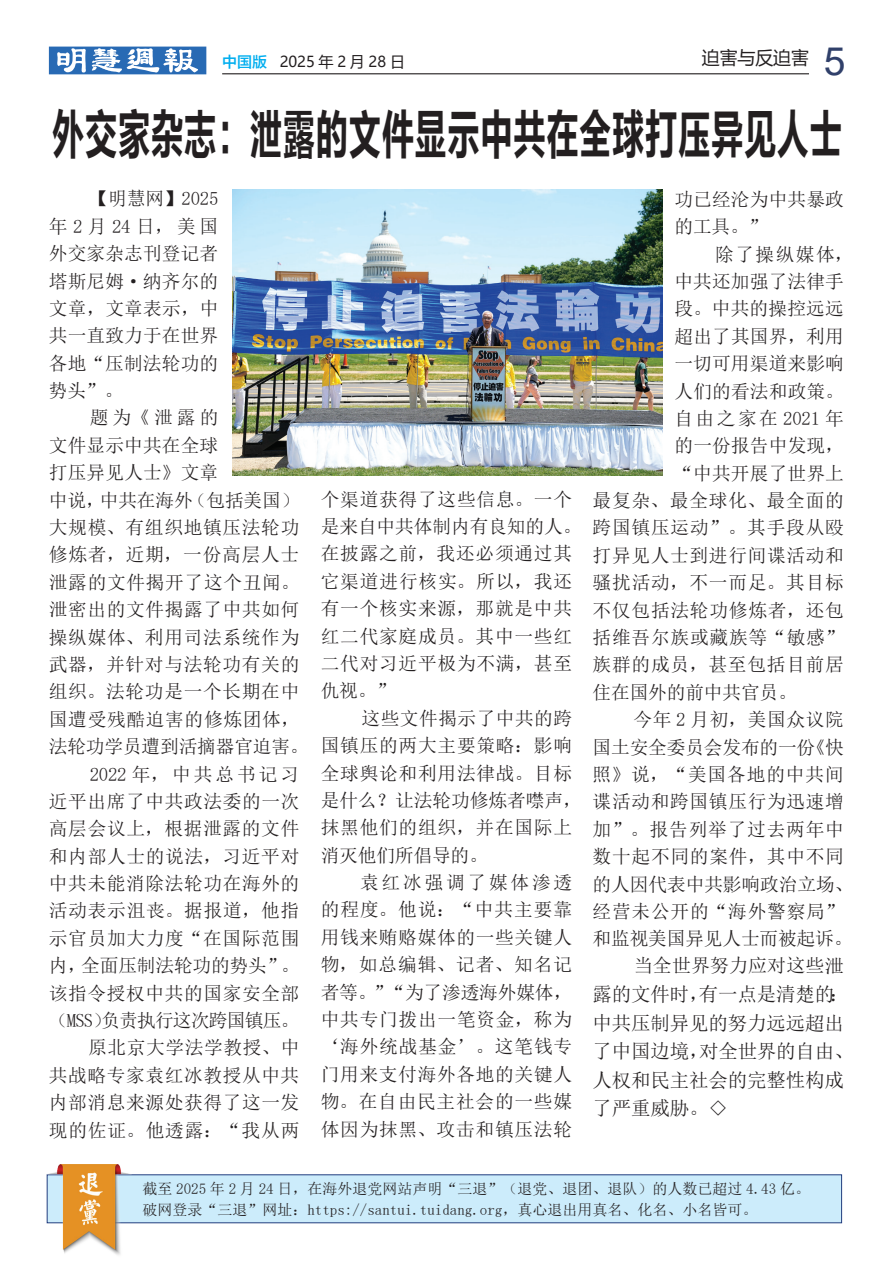
<style>
.page{position:relative;width:893px;height:1263px;background:#fff}
.page>*{position:absolute;margin:0;border:0;box-sizing:border-box;transform-origin:0 0}
.t1{font:54px "FZLTCHK GBK1 0";color:#231f20;scale:.61 1}
.t2{font:39px "Arial";color:#30406a}
.t3{font:19.5px/28.5px "N Sim Sun";letter-spacing:-.01em;color:#231f20}
.t4{font:18.9px "N Sim Sun";letter-spacing:.005em;color:#231f20}
.t5{font:18.75px/27.5px "N Sim Sun";letter-spacing:.035em;color:#231f20;text-align:justify}
.t6{font:18.75px "N Sim Sun";letter-spacing:-.01em;color:#231f20}
.t7{font:18.75px/27.5px "N Sim Sun";letter-spacing:.005em;color:#231f20}
.t8{font:18.75px "N Sim Sun";letter-spacing:.01em;color:#231f20}
.t9{font:18.75px "N Sim Sun";letter-spacing:-.04em;color:#231f20}
.t10{font:18.75px "N Sim Sun";letter-spacing:-.005em;color:#231f20}
.t11{font:18.75px "N Sim Sun";letter-spacing:.16em;color:#231f20}
.t12{font:18.75px "N Sim Sun";letter-spacing:.13em;color:#231f20}
.t13{font:18px "Microsoft Ya Hei";letter-spacing:-.01em;color:#231f20}
.t14{font:15px/21px "Sim Sun";color:#231f20}
.t15{font:15px "Microsoft Ya Hei";color:#231f20}
.s1{font-family:"FZLTZHK GBK1 0";color:#00aeef}
.s2{font-size:19.5px}
</style>
<div class="page">
<hr style="left:222px;top:73px;width:587px;height:1px;background:#231f20">
<svg style="left:49px;top:47px;width:157px;height:27px"></svg>
<div style="left:47px;top:1174px;width:795px;height:49px;background:#ccecfb;border:1px solid #213d7f"></div>
<img style="left:47px;top:1164px;width:84px;height:91px">
<img style="left:232px;top:189px;width:430px;height:287px">
<p class="t15" style="left:222px;top:51px;width:184px"><span class="s1">中国版</span> 2025 年 2 月 28 日</p>
<h2 class="t2" style="left:824px;top:34px;width:23px">5</h2>
<p class="t13" style="left:702px;top:46px;width:109px">迫害与反迫害</p>
<h1 class="t1" style="left:52px;top:105px;width:1298px">外交家杂志：泄露的文件显示中共在全球打压异见人士</h1>
<p class="t5" style="left:49px;top:185px;width:171px;text-indent:41px">【明慧网】2025年2月24日，美国外交家杂志刊登记者塔斯尼姆·纳齐尔的文章，文章表示，中共一直致力于在世界各地“压制法轮功的势头”。</p>
<p class="t5" style="left:90px;top:404px;width:130px">题为《泄露的</p>
<p class="t7" style="left:49px;top:431px;width:171px">文件显示中共在全球</p>
<p class="t7" style="left:49px;top:459px;width:171px">打压异见人士》文章</p>
<p class="t6" style="left:49px;top:490px;width:252px">中说，中共在海外（包括美国）</p>
<p class="t5" style="left:49px;top:513px;width:252px">大规模、有组织地镇压法轮功</p>
<p class="t5" style="left:49px;top:541px;width:252px">修炼者，近期，一份高层人士</p>
<p class="t5" style="left:49px;top:568px;width:252px">泄露的文件揭开了这个丑闻。</p>
<p class="t5" style="left:49px;top:596px;width:252px">泄密出的文件揭露了中共如何</p>
<p class="t5" style="left:49px;top:623px;width:252px">操纵媒体、利用司法系统作为</p>
<p class="t5" style="left:49px;top:650px;width:252px">武器，并针对与法轮功有关的</p>
<p class="t5" style="left:49px;top:678px;width:252px">组织。法轮功是一个长期在中</p>
<p class="t5" style="left:49px;top:705px;width:252px">国遭受残酷迫害的修炼团体，</p>
<p class="t6" style="left:49px;top:737px;width:261px">法轮功学员遭到活摘器官迫害。</p>
<p class="t11" style="left:90px;top:764px;width:211px">2022 年，中共总书记习</p>
<p class="t5" style="left:49px;top:787px;width:252px">近平出席了中共政法委的一次</p>
<p class="t5" style="left:49px;top:815px;width:252px">高层会议上，根据泄露的文件</p>
<p class="t5" style="left:49px;top:842px;width:252px">和内部人士的说法，习近平对</p>
<p class="t5" style="left:49px;top:869px;width:252px">中共未能消除法轮功在海外的</p>
<p class="t5" style="left:49px;top:897px;width:252px">活动表示沮丧。据报道，他指</p>
<p class="t5" style="left:49px;top:924px;width:252px">示官员加大力度“在国际范围</p>
<p class="t6" style="left:49px;top:956px;width:252px">内，全面压制法轮功的势头”。</p>
<p class="t5" style="left:49px;top:979px;width:252px">该指令授权中共的国家安全部</p>
<p class="t9" style="left:49px;top:1011px;width:252px">（MSS）负责执行这次跨国镇压。</p>
<p class="t5" style="left:88px;top:1034px;width:213px">原北京大学法学教授、中</p>
<p class="t5" style="left:49px;top:1061px;width:252px">共战略专家袁红冰教授从中共</p>
<p class="t5" style="left:49px;top:1089px;width:252px">内部消息来源处获得了这一发</p>
<p class="t5" style="left:49px;top:1116px;width:252px">现的佐证。他透露：“我从两</p>
<p class="t5" style="left:321px;top:485px;width:262px;text-align:left">个渠道获得了这些信息。一个是来自中共体制内有良知的人。在披露之前，我还必须通过其它渠道进行核实。所以，我还有一个核实来源，那就是中共红二代家庭成员。其中一些红二代对习近平极为不满，甚至仇视。”</p>
<p class="t5" style="left:321px;top:704px;width:262px;text-align:left;text-indent:41px">这些文件揭示了中共的跨国镇压的两大主要策略：影响全球舆论和利用法律战。目标是什么？让法轮功修炼者噤声，抹黑他们的组织，并在国际上消灭他们所倡导的。</p>
<p class="t5" style="left:321px;top:869px;width:253px;text-indent:39px">袁红冰强调了媒体渗透的程度。他说：“中共主要靠用钱来贿赂媒体的一些关键人物，如总编辑、记者、知名记者等。”“为了渗透海外媒体，中共专门拨出一笔资金，称为‘海外统战基金’。这笔钱专门用来支付海外各地的关键人物。在自由民主社会的一些媒体因为抹黑、攻击和镇压法轮</p>
<p class="t7" style="left:674px;top:185px;width:171px">功已经沦为中共暴政的工具。”</p>
<p class="t5" style="left:715px;top:240px;width:140px">除了操纵媒体，</p>
<p class="t7" style="left:674px;top:267px;width:171px">中共还加强了法律手</p>
<p class="t8" style="left:674px;top:299px;width:171px">段。中共的操控远远</p>
<p class="t8" style="left:674px;top:327px;width:171px">超出了其国界，利用</p>
<p class="t7" style="left:674px;top:350px;width:171px">一切可用渠道来影响</p>
<p class="t8" style="left:674px;top:381px;width:171px">人们的看法和政策。</p>
<p class="t12" style="left:674px;top:409px;width:171px">自由之家在 2021 年</p>
<p class="t8" style="left:674px;top:436px;width:171px">的一份报告中发现，</p>
<p class="t7" style="left:674px;top:459px;width:171px">“中共开展了世界上</p>
<p class="t5" style="left:593px;top:487px;width:253px">最复杂、最全球化、最全面的</p>
<p class="t5" style="left:593px;top:514px;width:253px">跨国镇压运动”。其手段从殴</p>
<p class="t5" style="left:593px;top:541px;width:253px">打异见人士到进行间谍活动和</p>
<p class="t5" style="left:593px;top:569px;width:253px">骚扰活动，不一而足。其目标</p>
<p class="t5" style="left:593px;top:596px;width:253px">不仅包括法轮功修炼者，还包</p>
<p class="t5" style="left:593px;top:624px;width:253px">括维吾尔族或藏族等“敏感”</p>
<p class="t5" style="left:593px;top:651px;width:253px">族群的成员，甚至包括目前居</p>
<p class="t6" style="left:593px;top:683px;width:206px">住在国外的前中共官员。</p>
<p class="t5" style="left:633px;top:706px;width:212px">今年 2 月初，美国众议院</p>
<p class="t6" style="left:593px;top:737px;width:253px">国土安全委员会发布的一份《快</p>
<p class="t5" style="left:593px;top:760px;width:253px">照》说，“美国各地的中共间</p>
<p class="t5" style="left:593px;top:788px;width:253px">谍活动和跨国镇压行为迅速增</p>
<p class="t5" style="left:593px;top:815px;width:253px">加”。报告列举了过去两年中</p>
<p class="t5" style="left:593px;top:843px;width:253px">数十起不同的案件，其中不同</p>
<p class="t10" style="left:593px;top:874px;width:262px">的人因代表中共影响政治立场、</p>
<p class="t5" style="left:593px;top:897px;width:253px">经营未公开的“海外警察局”</p>
<p class="t6" style="left:593px;top:929px;width:261px">和监视美国异见人士而被起诉。</p>
<p class="t4" style="left:634px;top:956px;width:212px">当全世界努力应对这些<span class="s2">泄</span></p>
<p class="t3" style="left:593px;top:980px;width:263px">露的文件时，有一点是清楚的：中共压制异见的努力远远超出了中国边境，对全世界的自由、人权和民主社会的完整性构成了严重威胁。◇</p>
<p class="t14" style="left:142px;top:1178px;width:669px">截至 2025 年 2 月 24 日，在海外退党网站声明“三退”（退党、退团、退队）的人数已超过 4.43 亿。破网登录“三退”网址：https://santui.tuidang.org，真心退出用真名、化名、小名皆可。</p>
</div>
